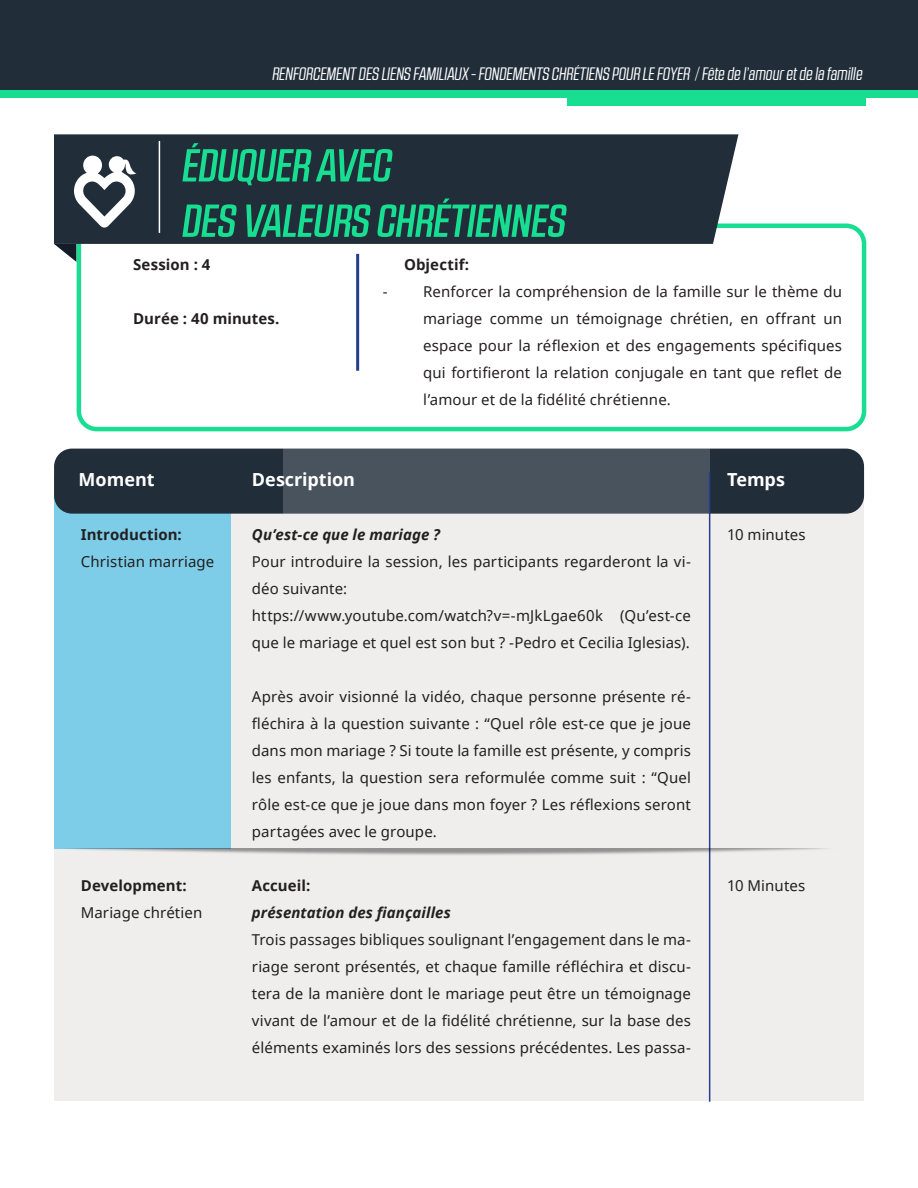
<style>
.page{position:relative;width:918px;height:1188px;background:#fff}
.page>*{position:absolute;margin:0;border:0;box-sizing:border-box;transform-origin:0 0}
.t1{font:italic 18px "RB No 2.1 a";color:#fff}
.titulo_tabla{font:700 18px "Noto Sans";letter-spacing:-.005em;color:#fff}
.Estilo_de_párrafo_1_-_sin_sangria{font:15px/27px "Noto Sans";letter-spacing:.005em;color:#231f20}
.tab{font:15px/27px "Noto Sans";letter-spacing:.005em;color:#231f20;text-align:justify}
.Estilo_de_párrafo_1{font:700 15px "Noto Sans";letter-spacing:.005em;color:#231f20}
.Estilo_de_párrafo_1_-_sin_sangria-2{font:italic 700 15px "Noto Sans";letter-spacing:.005em;color:#231f20}
.negrita{font:700 15px "Noto Sans";letter-spacing:.005em;color:#231f20}
.cursiva{font:italic 700 15px "Noto Sans";letter-spacing:.005em;color:#231f20}
.Estilo_de_párrafo_1_-_sin_sangria-3{font:700 15px "Noto Sans";letter-spacing:.005em;color:#231f20}
</style>
<div class="page">
<div style="left:0;top:0;width:918px;height:90px;background:#212e3a"></div>
<div style="left:0;top:90px;width:918px;height:8px;background:#17de91"></div>
<div style="left:568px;top:98px;width:298px;height:8px;background:#17de91"></div>
<div style="left:54px;top:474px;width:810px;height:627px;background:#f0eded"></div>
<div style="left:54px;top:475px;width:176px;height:373px;background:#7dcce8"></div>
<div style="left:54px;top:449px;width:810px;height:65px;background:#212e3a;border-radius:18px"></div>
<div style="left:283px;top:449px;width:427px;height:65px;background:#49535d"></div>
<div style="left:77px;top:224px;width:789px;height:207px;border:4px solid #17de91;border-radius:18px"></div>
<hr style="left:356px;top:254px;width:3px;height:117px;background:#253f8e">
<div style="left:54px;top:134px;width:684px;height:110px;background:#212e3a"></div>
<svg style="left:54px;top:244px;width:22px;height:18px"></svg>
<hr style="left:159px;top:141px;width:1px;height:92px;background:#fff">
<hr style="left:709px;top:472px;width:1px;height:630px;background:#253f8e">
<img style="left:54px;top:848px;width:772px;height:9px">
<svg style="left:74px;top:156px;width:62px;height:72px"></svg>
<svg style="left:182px;top:143px;width:211px;height:42px;background:#1d705a"></svg>
<svg style="left:182px;top:204px;width:55px;height:33px;background:#1b8565"></svg>
<svg style="left:246px;top:204px;width:125px;height:33px;background:#1c8364"></svg>
<svg style="left:377px;top:199px;width:190px;height:38px;background:#1c7b60"></svg>
<p class="t1" style="left:272px;top:64px;width:592px">RENFORCEMENT DES LIENS FAMILIAUX - FONDEMENTS CHRÉTIENS POUR LE FOYER / Fête de l’amour et de la famille</p>
<p class="Estilo_de_párrafo_1" style="left:133px;top:254px;width:79px">Session : 4</p>
<p class="Estilo_de_párrafo_1" style="left:133px;top:308px;width:148px">Durée : 40 minutes.</p>
<p class="Estilo_de_párrafo_1" style="left:404px;top:254px;width:67px">Objectif:</p>
<p class="tab" style="left:423px;top:277px;width:420px;text-indent:-41px">- Renforcer la compréhension de la famille sur le thème du mariage comme un témoignage chrétien, en offrant un espace pour la réflexion et des engagements spécifiques qui fortifieront la relation conjugale en tant que reflet de l’amour et de la fidélité chrétienne.</p>
<p class="titulo_tabla" style="left:79px;top:467px;width:77px">Moment</p>
<p class="titulo_tabla" style="left:252px;top:467px;width:105px">Description</p>
<p class="titulo_tabla" style="left:727px;top:467px;width:59px">Temps</p>
<p class="Estilo_de_párrafo_1_-_sin_sangria" style="left:727px;top:520px;width:80px">10 minutes</p>
<p class="negrita" style="left:81px;top:524px;width:103px">Introduction:</p>
<p class="Estilo_de_párrafo_1_-_sin_sangria" style="left:81px;top:547px;width:135px">Christian marriage</p>
<p class="cursiva" style="left:252px;top:524px;width:190px">Qu’est-ce que le mariage ?</p>
<p class="Estilo_de_párrafo_1_-_sin_sangria" style="left:252px;top:547px;width:441px">Pour introduire la session, les participants regarderont la vi&shy;déo suivante:</p>
<p class="Estilo_de_párrafo_1_-_sin_sangria" style="left:252px;top:601px;width:441px">https://www.youtube.com/watch?v=-mJkLgae60k (Qu’est-ce que le mariage et quel est son but ? -Pedro et Cecilia Iglesias).</p>
<p class="Estilo_de_párrafo_1_-_sin_sangria" style="left:252px;top:682px;width:441px;text-align:justify">Après avoir visionné la vidéo, chaque personne présente ré&shy;fléchira à la question suivante : “Quel rôle est-ce que je joue dans mon mariage ? Si toute la famille est présente, y compris les enfants, la question sera reformulée comme suit : “Quel rôle est-ce que je joue dans mon foyer ? Les réflexions seront partagées avec le groupe.</p>
<p class="Estilo_de_párrafo_1_-_sin_sangria-3" style="left:252px;top:875px;width:60px">Accueil:</p>
<p class="Estilo_de_párrafo_1_-_sin_sangria-2" style="left:252px;top:902px;width:200px">présentation des fiançailles</p>
<p class="Estilo_de_párrafo_1_-_sin_sangria" style="left:252px;top:925px;width:441px;text-align:justify">Trois passages bibliques soulignant l’engagement dans le ma&shy;riage seront présentés, et chaque famille réfléchira et discu&shy;tera de la manière dont le mariage peut être un témoignage vivant de l’amour et de la fidélité chrétienne, sur la base des éléments examinés lors des sessions précédentes. Les passa-</p>
<p class="negrita" style="left:81px;top:875px;width:108px">Development:</p>
<p class="Estilo_de_párrafo_1_-_sin_sangria" style="left:81px;top:898px;width:123px">Mariage chrétien</p>
<p class="Estilo_de_párrafo_1_-_sin_sangria" style="left:727px;top:871px;width:80px">10 Minutes</p>
</div>
